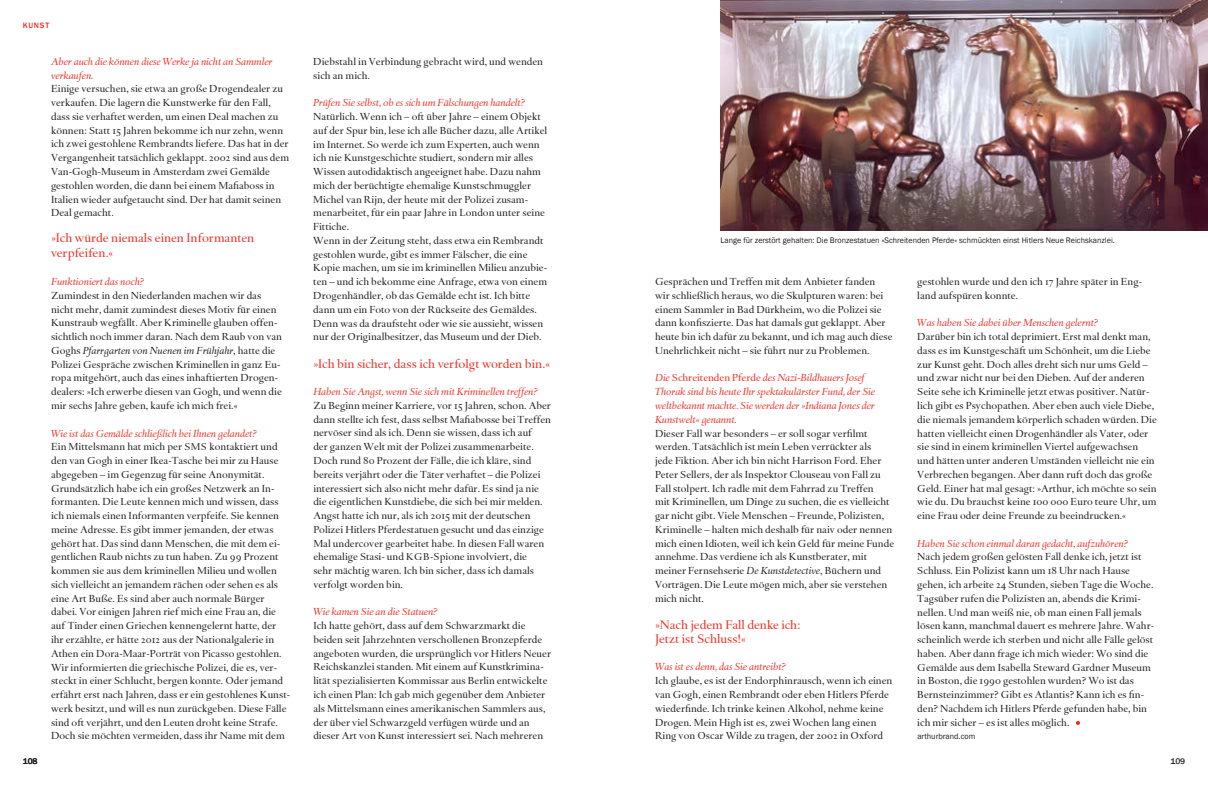
<style>
.page{position:relative;width:1208px;height:786px;background:#fff}
.page>*{position:absolute;margin:0;border:0;box-sizing:border-box;transform-origin:0 0}
.t1{font:12.8px/14.5px "Haarlemmer";letter-spacing:-.005em;color:#ee2e22}
.t2{font:10.5px/13.8px "Haarlemmer";color:#231f20}
.t3{font:italic 10.5px/13.8px "Haarlemmer";letter-spacing:-.005em;color:#ee2e22}
.t4{font:500 8.5px "Franklin Gothic";color:#231f20}
.t5{font:8.2px "Franklin Gothic";color:#231f20}
.t6{font:500 8px "Franklin Gothic";letter-spacing:.1em;color:#ee2e22}
.s1{font-family:"Haarlemmer MT Regular SC"}
.s2{font-style:italic}
.s3{font-style:italic;color:#ee2e22}
.s4{font-size:10.2px}
.s5{font-style:normal}
.s6{font-family:"Haarlemmer MT Regular Os F"}
</style>
<div class="page">
<svg style="left:1076px;top:721px;width:4px;height:3px"></svg>
<img style="left:720px;top:0;width:488px;height:230px">
<p class="t6" style="left:23px;top:21px;width:28px">KUNST</p>
<p class="t3" style="left:51px;top:55px;width:223px">Aber auch die können diese Werke ja nicht an Sammler verkaufen.</p>
<p class="t2" style="left:51px;top:82px;width:240px">Einige versuchen, sie etwa an große Drogendealer zu verkaufen. Die lagern die Kunstwerke für den Fall, dass sie verhaftet werden, um einen Deal machen zu können: Statt <span class="s1">15</span> Jahren bekomme ich nur zehn, wenn ich zwei gestohlene Rembrandts liefere. Das hat in der Vergangenheit tatsächlich geklappt. <span class="s1">2002</span> sind aus dem Van-Gogh-Museum in Amsterdam zwei Gemälde gestohlen worden, die dann bei einem Mafiaboss in Italien wieder aufgetaucht sind. Der hat damit seinen Deal gemacht.</p>
<p class="t1" style="left:51px;top:231px;width:205px">»Ich würde niemals einen Informanten verpfeifen.«</p>
<p class="t3" style="left:51px;top:275px;width:95px">Funktioniert das noch?</p>
<p class="t2" style="left:51px;top:288px;width:233px">Zumindest in den Niederlanden machen wir das nicht mehr, damit zumindest dieses Motiv für einen Kunstraub wegfällt. Aber Kriminelle glauben offen&shy;sichtlich noch immer daran. Nach dem Raub von van Goghs <span class="s2">Pfarrgarten von Nuenen im Frühjahr</span>, hatte die Polizei Gespräche zwischen Kriminellen in ganz Eu&shy;ropa mitgehört, auch das eines inhaftierten Drogen&shy;dealers: »Ich erwerbe diesen van Gogh, und wenn die mir sechs Jahre geben, kaufe ich mich frei.«</p>
<p class="t2" style="left:51px;top:426px;width:241px"><span class="s3">Wie ist das Gemälde schließlich bei Ihnen gelandet?<br></span>Ein Mittelsmann hat mich per <span class="s4">SMS</span> kontaktiert und den van Gogh in einer Ikea-Tasche bei mir zu Hause abgegeben – im Gegenzug für seine Anonymität.<br>Grundsätzlich habe ich ein großes Netzwerk an In&shy;formanten. Die Leute kennen mich und wissen, dass ich niemals einen Informanten verpfeife. Sie kennen meine Adresse. Es gibt immer jemanden, der etwas gehört hat. Das sind dann Menschen, die mit dem ei&shy;gentlichen Raub nichts zu tun haben. Zu <span class="s1">99</span> Prozent kommen sie aus dem kriminellen Milieu und wollen sich vielleicht an jemandem rächen oder sehen es als eine Art Buße. Es sind aber auch normale Bürger dabei. Vor einigen Jahren rief mich eine Frau an, die auf Tinder einen Griechen kennengelernt hatte, der ihr erzählte, er hätte <span class="s1">2012</span> aus der Nationalgalerie in Athen ein Dora-Maar-Porträt von Picasso gestohlen.<br>Wir informierten die griechische Polizei, die es, ver&shy;steckt in einer Schlucht, bergen konnte. Oder jemand erfährt erst nach Jahren, dass er ein gestohlenes Kunst&shy;werk besitzt, und will es nun zurückgeben. Diese Fälle sind oft verjährt, und den Leuten droht keine Strafe.<br>Doch sie möchten vermeiden, dass ihr Name mit dem</p>
<p class="t2" style="left:313px;top:55px;width:231px">Diebstahl in Verbindung gebracht wird, und wenden sich an mich.</p>
<p class="t3" style="left:313px;top:96px;width:213px">Prüfen Sie selbst, ob es sich um Fälschungen handelt?</p>
<p class="t2" style="left:313px;top:110px;width:235px">Natürlich. Wenn ich – oft über Jahre – einem Objekt auf der Spur bin, lese ich alle Bücher dazu, alle Artikel im Internet. So werde ich zum Experten, auch wenn ich nie Kunstgeschichte studiert, sondern mir alles Wissen autodidaktisch angeeignet habe. Dazu nahm mich der berüchtigte ehemalige Kunstschmuggler Michel van Rijn, der heute mit der Polizei zusam&shy;menarbeitet, für ein paar Jahre in London unter seine Fittiche.<br>Wenn in der Zeitung steht, dass etwa ein Rembrandt gestohlen wurde, gibt es immer Fälscher, die eine Kopie machen, um sie im kriminellen Milieu anzubie&shy;ten – und ich bekomme eine Anfrage, etwa von einem Drogenhändler, ob das Gemälde echt ist. Ich bitte dann um ein Foto von der Rückseite des Gemäldes.<br>Denn was da draufsteht oder wie sie aussieht, wissen nur der Originalbesitzer, das Museum und der Dieb.</p>
<p class="t1" style="left:313px;top:356px;width:238px">»Ich bin sicher, dass ich verfolgt worden bin.«</p>
<p class="t2" style="left:313px;top:385px;width:239px"><span class="s3">Haben Sie Angst, wenn Sie sich mit Kriminellen treffen?<br></span>Zu Beginn meiner Karriere, vor <span class="s1">15</span> Jahren, schon. Aber dann stellte ich fest, dass selbst Mafiabosse bei Treffen nervöser sind als ich. Denn sie wissen, dass ich auf<br>der ganzen Welt mit der Polizei zusammenarbeite.<br>Doch rund <span class="s1">80</span> Prozent der Fälle, die ich kläre, sind bereits verjährt oder die Täter verhaftet – die Polizei interessiert sich also nicht mehr dafür. Es sind ja nie die eigentlichen Kunstdiebe, die sich bei mir melden.<br>Angst hatte ich nur, als ich <span class="s1">2015</span> mit der deutschen Polizei Hitlers Pferdestatuen gesucht und das einzige Mal undercover gearbeitet habe. In diesen Fall waren ehemalige Stasi- und <span class="s4">KGB</span>-Spione involviert, die<br>sehr mächtig waren. Ich bin sicher, dass ich damals verfolgt worden bin.</p>
<p class="t3" style="left:313px;top:605px;width:126px">Wie kamen Sie an die Statuen?</p>
<p class="t2" style="left:313px;top:618px;width:239px">Ich hatte gehört, dass auf dem Schwarzmarkt die beiden seit Jahrzehnten verschollenen Bronzepferde angeboten wurden, die ursprünglich vor Hitlers Neuer Reichskanzlei standen. Mit einem auf Kunstkrimina&shy;lität spezialisierten Kommissar aus Berlin entwickelte ich einen Plan: Ich gab mich gegenüber dem Anbieter als Mittelsmann eines amerikanischen Sammlers aus, der über viel Schwarzgeld verfügen würde und an dieser Art von Kunst interessiert sei. Nach mehreren</p>
<p class="t5" style="left:720px;top:235px;width:396px">Lange für zerstört gehalten: Die Bronzestatuen »Schreitenden Pferde« schmückten einst Hitlers Neue Reichskanzlei.</p>
<p class="t2" style="left:655px;top:275px;width:239px">Gesprächen und Treffen mit dem Anbieter fanden wir schließlich heraus, wo die Skulpturen waren: bei einem Sammler in Bad Dürkheim, wo die Polizei sie dann konfiszierte. Das hat damals gut geklappt. Aber heute bin ich dafür zu bekannt, und ich mag auch diese Unehrlichkeit nicht – sie führt nur zu Problemen.</p>
<p class="t3" style="left:655px;top:371px;width:221px">Die <span class="s5">Schreitenden Pferde</span> des Nazi-Bildhauers Josef Thorak sind bis heute Ihr spektakulärster Fund, der Sie weltbekannt machte. Sie werden der »Indiana Jones der Kunstwelt« genannt.</p>
<p class="t2" style="left:655px;top:426px;width:241px">Dieser Fall war besonders – er soll sogar verfilmt werden. Tatsächlich ist mein Leben verrückter als<br>jede Fiktion. Aber ich bin nicht Harrison Ford. Eher Peter Sellers, der als Inspektor Clouseau von Fall zu Fall stolpert. Ich radle mit dem Fahrrad zu Treffen<br>mit Kriminellen, um Dinge zu suchen, die es vielleicht gar nicht gibt. Viele Menschen – Freunde, Polizisten, Kriminelle – halten mich deshalb für naiv oder nennen mich einen Idioten, weil ich kein Geld für meine Funde annehme. Das verdiene ich als Kunstberater, mit meiner Fernsehserie <span class="s2">De Kunstdetective</span>, Büchern und Vorträgen. Die Leute mögen mich, aber sie verstehen mich nicht.</p>
<p class="t1" style="left:655px;top:618px;width:147px;line-height:13.7px">»Nach jedem Fall denke ich:<br>Jetzt ist Schluss!«</p>
<p class="t3" style="left:655px;top:660px;width:132px">Was ist es denn, das Sie antreibt?</p>
<p class="t2" style="left:655px;top:673px;width:239px">Ich glaube, es ist der Endorphinrausch, wenn ich einen van Gogh, einen Rembrandt oder eben Hitlers Pferde wiederfinde. Ich trinke keinen Alkohol, nehme keine Drogen. Mein High ist es, zwei Wochen lang einen Ring von Oscar Wilde zu tragen, der <span class="s1">2002</span> in Oxford</p>
<p class="t2" style="left:917px;top:275px;width:226px">gestohlen wurde und den ich <span class="s6">17</span> Jahre später in Eng&shy;land aufspüren konnte.</p>
<p class="t3" style="left:917px;top:316px;width:183px">Was haben Sie dabei über Menschen gelernt?</p>
<p class="t2" style="left:917px;top:330px;width:241px">Darüber bin ich total deprimiert. Erst mal denkt man, dass es im Kunstgeschäft um Schönheit, um die Liebe zur Kunst geht. Doch alles dreht sich nur ums Geld – und zwar nicht nur bei den Dieben. Auf der anderen Seite sehe ich Kriminelle jetzt etwas positiver. Natür&shy;lich gibt es Psychopathen. Aber eben auch viele Diebe, die niemals jemandem körperlich schaden würden. Die hatten vielleicht einen Drogenhändler als Vater, oder sie sind in einem kriminellen Viertel aufgewachsen und hätten unter anderen Umständen vielleicht nie ein Verbrechen begangen. Aber dann ruft doch das große Geld. Einer hat mal gesagt: »Arthur, ich möchte so sein wie du. Du brauchst keine <span class="s1">100 000</span> Euro teure Uhr, um eine Frau oder deine Freunde zu beeindrucken.«</p>
<p class="t3" style="left:917px;top:536px;width:212px">Haben Sie schon einmal daran gedacht, aufzuhören?</p>
<p class="t2" style="left:917px;top:550px;width:238px">Nach jedem großen gelösten Fall denke ich, jetzt ist Schluss. Ein Polizist kann um <span class="s1">18</span> Uhr nach Hause gehen, ich arbeite <span class="s1">24</span> Stunden, sieben Tage die Woche.<br>Tagsüber rufen die Polizisten an, abends die Krimi&shy;nellen. Und man weiß nie, ob man einen Fall jemals lösen kann, manchmal dauert es mehrere Jahre. Wahr&shy;scheinlich werde ich sterben und nicht alle Fälle gelöst haben. Aber dann frage ich mich wieder: Wo sind die Gemälde aus dem Isabella Steward Gardner Museum in Boston, die <span class="s1">1990</span> gestohlen wurden? Wo ist das Bernsteinzimmer? Gibt es Atlantis? Kann ich es fin&shy;den? Nachdem ich Hitlers Pferde gefunden habe, bin ich mir sicher – es ist alles möglich.</p>
<p class="t5" style="left:917px;top:731px;width:60px">arthurbrand.com</p>
<p class="t4" style="left:23px;top:755px;width:16px">108</p>
<p class="t4" style="left:1170px;top:755px;width:16px">109</p>
</div>
